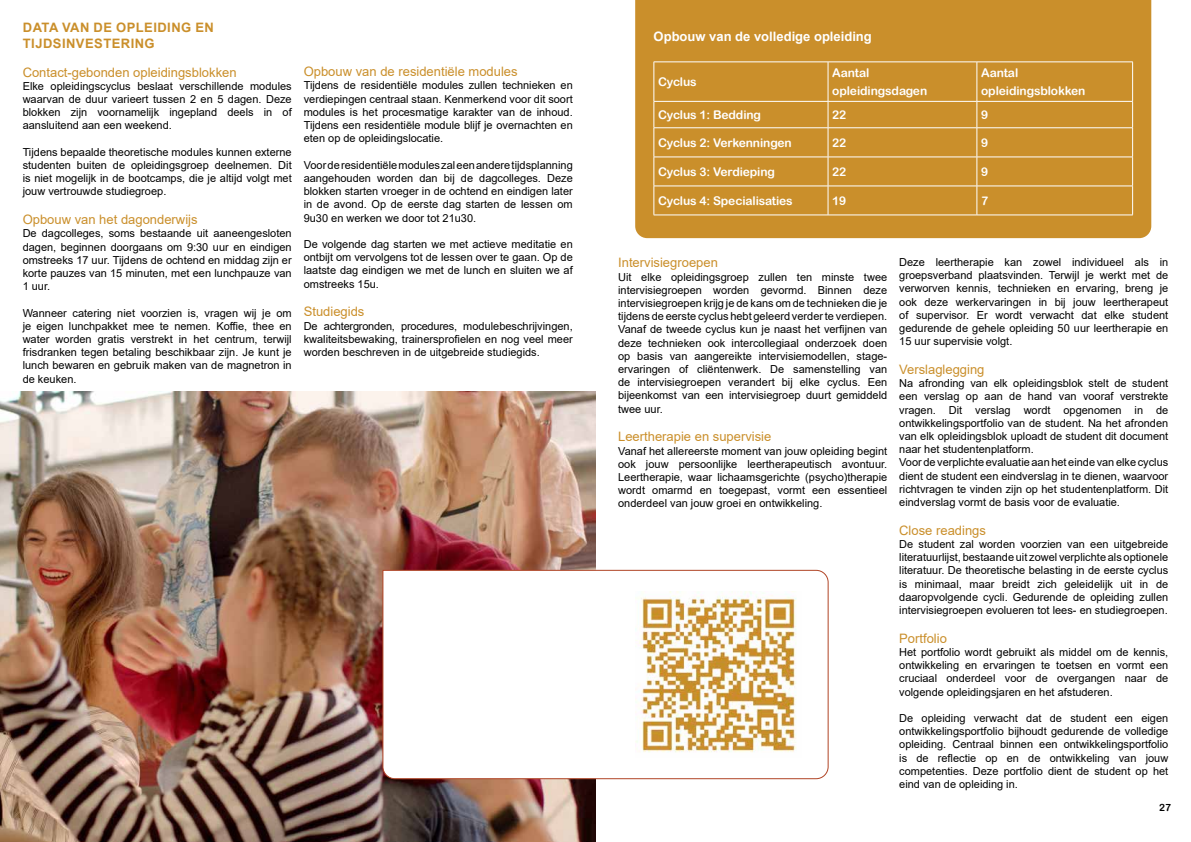
<style>
.page{position:relative;width:1191px;height:842px;background:#fff}
.page>*{position:absolute;margin:0;border:0;box-sizing:border-box;transform-origin:0 0}
.t1{font:13px "Arial";color:#ca8f2b}
.t2{font:700 13px/15.6px "Arial";letter-spacing:.035em;color:#ca8f2b}
.t3{font:700 13px "Arial";color:#fff}
.t4{font:12px/18px "Arial Rounded MT Bold";letter-spacing:-.01em;color:#fff}
.t5{font:11px/13.2px "Arial";color:#000;text-align:justify}
.t6{font:10px "Arial Rounded MT Bold";color:#000}
</style>
<div class="page">
<img style="left:0;top:391px;width:595px;height:451px">
<div style="left:635px;top:0;width:516px;height:238px;background:#ca8f2b"></div>
<hr style="left:653px;top:62px;width:175px;height:1px;background:#fff">
<hr style="left:653px;top:62px;width:1px;height:39px;background:#fff">
<hr style="left:828px;top:62px;width:149px;height:1px;background:#fff">
<hr style="left:827px;top:62px;width:1px;height:39px;background:#fff">
<hr style="left:977px;top:62px;width:155px;height:1px;background:#fff">
<hr style="left:976px;top:62px;width:1px;height:39px;background:#fff">
<hr style="left:1132px;top:62px;width:1px;height:39px;background:#fff">
<hr style="left:653px;top:101px;width:175px;height:1px;background:#fff">
<hr style="left:828px;top:101px;width:149px;height:1px;background:#fff">
<hr style="left:977px;top:101px;width:155px;height:1px;background:#fff">
<hr style="left:653px;top:128px;width:175px;height:1px;background:#fff">
<hr style="left:828px;top:128px;width:149px;height:1px;background:#fff">
<hr style="left:977px;top:128px;width:155px;height:1px;background:#fff">
<hr style="left:653px;top:157px;width:175px;height:1px;background:#fff">
<hr style="left:828px;top:157px;width:149px;height:1px;background:#fff">
<hr style="left:977px;top:157px;width:155px;height:1px;background:#fff">
<hr style="left:653px;top:186px;width:175px;height:1px;background:#fff">
<svg style="left:653px;top:102px;width:1px;height:113px"></svg>
<hr style="left:828px;top:186px;width:149px;height:1px;background:#fff">
<svg style="left:827px;top:102px;width:1px;height:113px"></svg>
<hr style="left:977px;top:186px;width:155px;height:1px;background:#fff">
<svg style="left:976px;top:102px;width:1px;height:113px"></svg>
<svg style="left:1132px;top:102px;width:1px;height:113px"></svg>
<hr style="left:653px;top:215px;width:175px;height:1px;background:#fff">
<hr style="left:828px;top:215px;width:149px;height:1px;background:#fff">
<hr style="left:977px;top:215px;width:155px;height:1px;background:#fff">
<svg style="left:382px;top:569px;width:447px;height:211px"></svg>
<img style="left:635px;top:591px;width:167px;height:167px">
<p class="t2" style="left:23px;top:20px;width:192px">DATA VAN DE OPLEIDING EN<br>TIJDSINVESTERING</p>
<p class="t1" style="left:23px;top:63px;width:215px">Contact-gebonden opleidingsblokken</p>
<p class="t5" style="left:23px;top:79px;width:270px">Elke opleidingscyclus beslaat verschillende modules waarvan de duur varieert tussen 2 en 5 dagen. Deze blokken zijn voornamelijk ingepland deels in of aansluitend aan een weekend.</p>
<p class="t5" style="left:23px;top:145px;width:270px">Tijdens bepaalde theoretische modules kunnen externe studenten buiten de opleidingsgroep deelnemen. Dit is niet mogelijk in de bootcamps, die je altijd volgt met jouw vertrouwde studiegroep.</p>
<p class="t1" style="left:23px;top:211px;width:176px">Opbouw van het dagonderwijs</p>
<p class="t5" style="left:23px;top:227px;width:270px">De dagcolleges, soms bestaande uit aaneengesloten dagen, beginnen doorgaans om 9:30 uur en eindigen omstreeks 17 uur. Tijdens de ochtend en middag zijn er korte pauzes van 15 minuten, met een lunchpauze van 1 uur.</p>
<p class="t5" style="left:23px;top:306px;width:270px">Wanneer catering niet voorzien is, vragen wij je om je eigen lunchpakket mee te nemen. Koffie, thee en water worden gratis verstrekt in het centrum, terwijl frisdranken tegen betaling beschikbaar zijn. Je kunt je lunch bewaren en gebruik maken van de magnetron in de keuken.</p>
<p class="t1" style="left:304px;top:63px;width:215px">Opbouw van de residentiële modules</p>
<p class="t5" style="left:304px;top:79px;width:270px">Tijdens de residentiële modules zullen technieken en verdiepingen centraal staan. Kenmerkend voor dit soort modules is het procesmatige karakter van de inhoud.<br>Tijdens een residentiële module blijf je overnachten en eten op de opleidingslocatie.</p>
<p class="t5" style="left:304px;top:158px;width:270px">Voor de residentiële modules zal een andere tijdsplanning aangehouden worden dan bij de dagcolleges. Deze blokken starten vroeger in de ochtend en eindigen later in de avond. Op de eerste dag starten de lessen om 9u30 en werken we door tot 21u30.</p>
<p class="t5" style="left:304px;top:237px;width:270px">De volgende dag starten we met actieve meditatie en ontbijt om vervolgens tot de lessen over te gaan. Op de laatste dag eindigen we met de lunch en sluiten we af omstreeks 15u.</p>
<p class="t1" style="left:304px;top:303px;width:62px">Studiegids</p>
<p class="t5" style="left:304px;top:319px;width:270px">De achtergronden, procedures, modulebeschrijvingen, kwaliteitsbewaking, trainersprofielen en nog veel meer worden beschreven in de uitgebreide studiegids.</p>
<p class="t3" style="left:653px;top:28px;width:220px">Opbouw van de volledige opleiding</p>
<p class="t4" style="left:658px;top:73px;width:40px">Cyclus</p>
<p class="t4" style="left:832px;top:64px;width:96px">Aantal opleidingsdagen</p>
<p class="t4" style="left:981px;top:64px;width:106px">Aantal opleidingsblokken</p>
<p class="t4" style="left:658px;top:106px;width:104px">Cyclus 1: Bedding</p>
<p class="t4" style="left:832px;top:106px;width:16px">22</p>
<p class="t4" style="left:981px;top:106px;width:9px">9</p>
<p class="t4" style="left:658px;top:133px;width:135px">Cyclus 2: Verkenningen</p>
<p class="t4" style="left:832px;top:133px;width:16px">22</p>
<p class="t4" style="left:981px;top:133px;width:9px">9</p>
<p class="t4" style="left:658px;top:162px;width:118px">Cyclus 3: Verdieping</p>
<p class="t4" style="left:832px;top:162px;width:16px">22</p>
<p class="t4" style="left:981px;top:162px;width:9px">9</p>
<p class="t4" style="left:658px;top:191px;width:136px">Cyclus 4: Specialisaties</p>
<p class="t4" style="left:832px;top:191px;width:16px">19</p>
<p class="t4" style="left:981px;top:191px;width:9px">7</p>
<p class="t1" style="left:618px;top:254px;width:101px">Intervisiegroepen</p>
<p class="t5" style="left:618px;top:270px;width:270px">Uit elke opleidingsgroep zullen ten minste twee intervisiegroepen worden gevormd. Binnen deze intervisiegroepen krijg je de kans om de technieken die je tijdens de eerste cyclus hebt geleerd verder te verdiepen.<br>Vanaf de tweede cyclus kun je naast het verfijnen van deze technieken ook intercollegiaal onderzoek doen op basis van aangereikte intervisiemodellen, stage&shy;ervaringen of cliëntenwerk. De samenstelling van de intervisiegroepen verandert bij elke cyclus. Een bijeenkomst van een intervisiegroep duurt gemiddeld twee uur.</p>
<p class="t1" style="left:618px;top:428px;width:155px">Leertherapie en supervisie</p>
<p class="t5" style="left:618px;top:444px;width:270px">Vanaf het allereerste moment van jouw opleiding begint ook jouw persoonlijke leertherapeutisch avontuur.<br>Leertherapie, waar lichaamsgerichte (psycho)therapie wordt omarmd en toegepast, vormt een essentieel onderdeel van jouw groei en ontwikkeling.</p>
<p class="t5" style="left:899px;top:255px;width:270px">Deze leertherapie kan zowel individueel als in groepsverband plaatsvinden. Terwijl je werkt met de verworven kennis, technieken en ervaring, breng je ook deze werkervaringen in bij jouw leertherapeut of supervisor. Er wordt verwacht dat elke student gedurende de gehele opleiding 50 uur leertherapie en 15 uur supervisie volgt.</p>
<p class="t1" style="left:899px;top:360px;width:87px">Verslaglegging</p>
<p class="t5" style="left:899px;top:377px;width:270px;text-align:left">Na afronding van elk opleidingsblok stelt de student een verslag op aan de hand van vooraf verstrekte vragen. Dit verslag wordt opgenomen in de ontwikkelingsportfolio van de student. Na het afronden van elk opleidingsblok uploadt de student dit document naar het studentenplatform.<br>Voor de verplichte evaluatie aan het einde van elke cyclus dient de student een eindverslag in te dienen, waarvoor richtvragen te vinden zijn op het studentenplatform. Dit eindverslag vormt de basis voor de evaluatie.</p>
<p class="t1" style="left:899px;top:521px;width:88px">Close readings</p>
<p class="t5" style="left:899px;top:537px;width:270px">De student zal worden voorzien van een uitgebreide literatuurlijst, bestaande uit zowel verplichte als optionele literatuur. De theoretische belasting in de eerste cyclus is minimaal, maar breidt zich geleidelijk uit in de daaropvolgende cycli. Gedurende de opleiding zullen intervisiegroepen evolueren tot lees- en studiegroepen.</p>
<p class="t1" style="left:899px;top:629px;width:49px">Portfolio</p>
<p class="t5" style="left:899px;top:645px;width:270px">Het portfolio wordt gebruikt als middel om de kennis, ontwikkeling en ervaringen te toetsen en vormt een cruciaal onderdeel voor de overgangen naar de volgende opleidingsjaren en het afstuderen.</p>
<p class="t5" style="left:899px;top:711px;width:270px">De opleiding verwacht dat de student een eigen ontwikkelingsportfolio bijhoudt gedurende de volledige opleiding. Centraal binnen een ontwikkelingsportfolio is de reflectie op en de ontwikkeling van jouw competenties. Deze portfolio dient de student op het eind van de opleiding in.</p>
<p class="t6" style="left:1159px;top:801px;width:13px">27</p>
</div>
